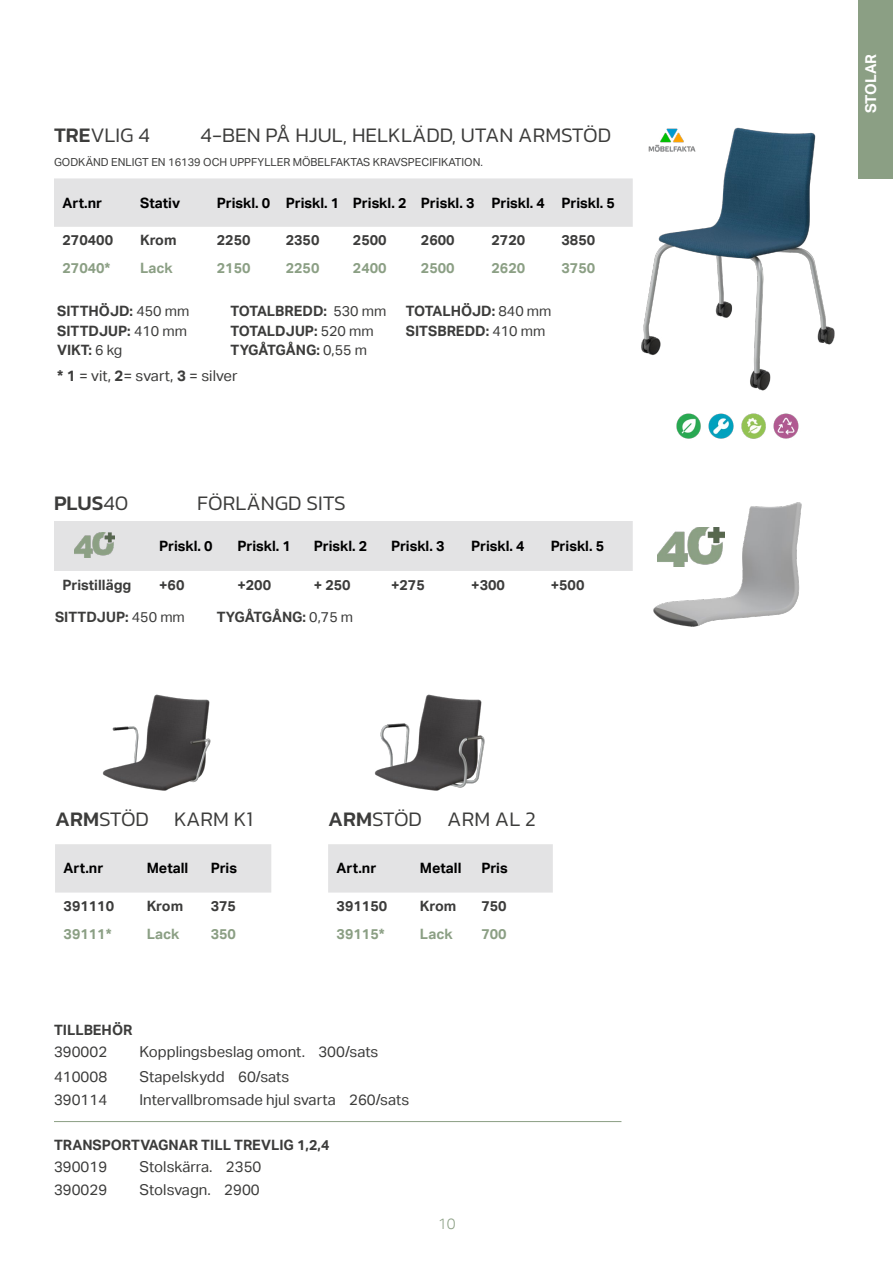
<style>
.page{position:relative;width:893px;height:1263px;background:#fff}
.page>*{position:absolute;margin:0;border:0;box-sizing:border-box;transform-origin:0 0}
.t1{font:300 21px "Kanit";color:#3c3c3b}
.t2{font:500 21px "Kanit";color:#3c3c3b}
.t3{font:15px "Aktiv Grotesk";color:#3c3c3b}
.t4{font:700 15px "Aktiv Grotesk";color:#fff}
.t5{font:300 15px "Aktiv Grotesk";color:#8b9f84}
.t6{font:700 14.25px "Aktiv Grotesk";color:#3c3c3b}
.t7{font:700 14.25px "Aktiv Grotesk";color:#000}
.t8{font:700 14.25px "Aktiv Grotesk";color:#8b9f84}
.t9{font:11.1px "Aktiv Grotesk";color:#3c3c3b}
.s1{font-weight:500}
.s2{font-weight:400}
.s3{font-weight:700}
.s4{font-weight:300}
</style>
<div class="page">
<img style="left:641px;top:103px;width:218px;height:288px">
<div style="left:859px;top:0;width:34px;height:179px;background:#8b9f84"></div>
<div style="left:54px;top:521px;width:579px;height:50px;background:#e3e3e4"></div>
<img style="left:641px;top:120px;width:64px;height:40px">
<img style="left:676px;top:413px;width:25px;height:26px">
<img style="left:708px;top:413px;width:26px;height:26px">
<img style="left:741px;top:413px;width:25px;height:26px">
<img style="left:773px;top:413px;width:26px;height:26px">
<img style="left:75px;top:533px;width:39px;height:24px">
<div style="left:55px;top:844px;width:216px;height:48px;background:#e3e3e4"></div>
<div style="left:328px;top:844px;width:225px;height:48px;background:#e3e3e4"></div>
<img style="left:102px;top:694px;width:109px;height:97px">
<img style="left:374px;top:694px;width:111px;height:97px">
<div style="left:54px;top:178px;width:579px;height:49px;background:#e3e3e4"></div>
<img style="left:653px;top:502px;width:149px;height:125px">
<img style="left:657px;top:527px;width:67px;height:40px">
<hr style="left:54px;top:1121px;width:567px;height:1px;background:#8b9f84">
<h1 class="t1" style="left:54px;top:121px;width:97px"><span class="s1">TRE</span>VLIG 4</h1>
<h1 class="t1" style="left:201px;top:121px;width:412px">4-BEN PÅ HJUL, HELKLÄDD, UTAN ARMSTÖD</h1>
<p class="t9" style="left:54px;top:156px;width:430px">GODKÄND ENLIGT EN 16139 OCH UPPFYLLER MÖBELFAKTAS KRAVSPECIFIKATION.</p>
<p class="t7" style="left:63px;top:194px;width:41px">Art.nr</p>
<p class="t7" style="left:140px;top:194px;width:41px">Stativ</p>
<p class="t7" style="left:217px;top:194px;width:400px">Priskl. 0 Priskl. 1 Priskl. 2 Priskl. 3 Priskl. 4 Priskl. 5</p>
<p class="t6" style="left:62px;top:232px;width:52px">270400</p>
<p class="t6" style="left:140px;top:232px;width:38px">Krom</p>
<p class="t6" style="left:217px;top:232px;width:35px">2250</p>
<p class="t6" style="left:286px;top:232px;width:35px">2350</p>
<p class="t6" style="left:353px;top:232px;width:35px">2500</p>
<p class="t6" style="left:421px;top:232px;width:35px">2600</p>
<p class="t6" style="left:492px;top:232px;width:35px">2720</p>
<p class="t6" style="left:561px;top:232px;width:35px">3850</p>
<p class="t8" style="left:62px;top:260px;width:50px">27040*</p>
<p class="t8" style="left:140px;top:260px;width:34px">Lack</p>
<p class="t8" style="left:217px;top:260px;width:35px">2150</p>
<p class="t8" style="left:286px;top:260px;width:35px">2250</p>
<p class="t8" style="left:353px;top:260px;width:35px">2400</p>
<p class="t8" style="left:421px;top:260px;width:35px">2500</p>
<p class="t8" style="left:491px;top:260px;width:35px">2620</p>
<p class="t8" style="left:561px;top:260px;width:35px">3750</p>
<p class="t6" style="left:57px;top:303px;width:134px">SITTHÖJD: <span class="s2">450 mm</span></p>
<p class="t6" style="left:230px;top:303px;width:158px">TOTALBREDD: <span class="s2">530 mm</span></p>
<p class="t6" style="left:406px;top:303px;width:147px">TOTALHÖJD: <span class="s2">840 mm</span></p>
<p class="t6" style="left:57px;top:322px;width:131px">SITTDJUP: <span class="s2">410 mm</span></p>
<p class="t6" style="left:230px;top:322px;width:145px">TOTALDJUP: <span class="s2">520 mm</span></p>
<p class="t6" style="left:406px;top:322px;width:141px">SITSBREDD: <span class="s2">410 mm</span></p>
<p class="t6" style="left:57px;top:342px;width:67px">VIKT: <span class="s2">6 kg</span></p>
<p class="t6" style="left:230px;top:342px;width:138px">TYGÅTGÅNG: <span class="s2">0,55 m</span></p>
<p class="t3" style="left:57px;top:367px;width:182px"><span class="s3">* 1</span> = vit, <span class="s3">2</span>= svart, <span class="s3">3</span> = silver</p>
<h1 class="t2" style="left:54px;top:487px;width:76px">PLUS<span class="s4">40</span></h1>
<h1 class="t1" style="left:197px;top:488px;width:150px">FÖRLÄNGD SITS</h1>
<p class="t7" style="left:159px;top:538px;width:55px">Priskl. 0</p>
<p class="t7" style="left:237px;top:538px;width:55px">Priskl. 1</p>
<p class="t7" style="left:314px;top:538px;width:55px">Priskl. 2</p>
<p class="t7" style="left:391px;top:538px;width:55px">Priskl. 3</p>
<p class="t7" style="left:471px;top:538px;width:55px">Priskl. 4</p>
<p class="t7" style="left:551px;top:538px;width:55px">Priskl. 5</p>
<p class="t6" style="left:63px;top:576px;width:70px">Pristillägg</p>
<p class="t6" style="left:159px;top:576px;width:27px">+60</p>
<p class="t6" style="left:237px;top:576px;width:35px">+200</p>
<p class="t6" style="left:314px;top:576px;width:38px">+ 250</p>
<p class="t6" style="left:391px;top:576px;width:35px">+275</p>
<p class="t6" style="left:471px;top:576px;width:35px">+300</p>
<p class="t6" style="left:551px;top:576px;width:35px">+500</p>
<p class="t6" style="left:55px;top:609px;width:131px">SITTDJUP: <span class="s2">450 mm</span></p>
<p class="t6" style="left:217px;top:609px;width:138px">TYGÅTGÅNG: <span class="s2">0,75 m</span></p>
<h1 class="t1" style="left:55px;top:804px;width:199px"><span class="s1">ARM</span>STÖD KARM K1</h1>
<p class="t7" style="left:64px;top:860px;width:41px">Art.nr</p>
<p class="t7" style="left:147px;top:860px;width:43px">Metall</p>
<p class="t7" style="left:211px;top:860px;width:28px">Pris</p>
<p class="t6" style="left:64px;top:898px;width:52px">391110</p>
<p class="t6" style="left:147px;top:898px;width:38px">Krom</p>
<p class="t6" style="left:211px;top:898px;width:27px">375</p>
<p class="t8" style="left:64px;top:926px;width:50px">39111*</p>
<p class="t8" style="left:147px;top:926px;width:34px">Lack</p>
<p class="t8" style="left:211px;top:926px;width:27px">350</p>
<h1 class="t1" style="left:328px;top:804px;width:209px"><span class="s1">ARM</span>STÖD ARM AL 2</h1>
<p class="t7" style="left:337px;top:860px;width:41px">Art.nr</p>
<p class="t7" style="left:420px;top:860px;width:43px">Metall</p>
<p class="t7" style="left:481px;top:860px;width:28px">Pris</p>
<p class="t6" style="left:337px;top:898px;width:52px">391150</p>
<p class="t6" style="left:420px;top:898px;width:38px">Krom</p>
<p class="t6" style="left:481px;top:898px;width:27px">750</p>
<p class="t8" style="left:337px;top:926px;width:50px">39115*</p>
<p class="t8" style="left:420px;top:926px;width:34px">Lack</p>
<p class="t8" style="left:481px;top:926px;width:27px">700</p>
<p class="t6" style="left:54px;top:1021px;width:80px">TILLBEHÖR</p>
<p class="t3" style="left:54px;top:1043px;width:55px">390002</p>
<p class="t3" style="left:140px;top:1043px;width:240px">Kopplingsbeslag omont. 300/sats</p>
<p class="t3" style="left:54px;top:1068px;width:55px">410008</p>
<p class="t3" style="left:140px;top:1068px;width:151px">Stapelskydd 60/sats</p>
<p class="t3" style="left:54px;top:1091px;width:55px">390114</p>
<p class="t3" style="left:140px;top:1091px;width:271px">Intervallbromsade hjul svarta 260/sats</p>
<p class="t6" style="left:54px;top:1136px;width:277px">TRANSPORTVAGNAR TILL TREVLIG 1,2,4</p>
<p class="t3" style="left:54px;top:1158px;width:55px">390019</p>
<p class="t3" style="left:140px;top:1158px;width:123px">Stolskärra. 2350</p>
<p class="t3" style="left:54px;top:1181px;width:55px">390029</p>
<p class="t3" style="left:140px;top:1181px;width:122px">Stolsvagn. 2900</p>
<p class="t5" style="left:438px;top:1215px;width:19px">10</p>
<p class="t4" style="left:862px;top:113px;width:61px;rotate:-90deg">STOLAR</p>
</div>
